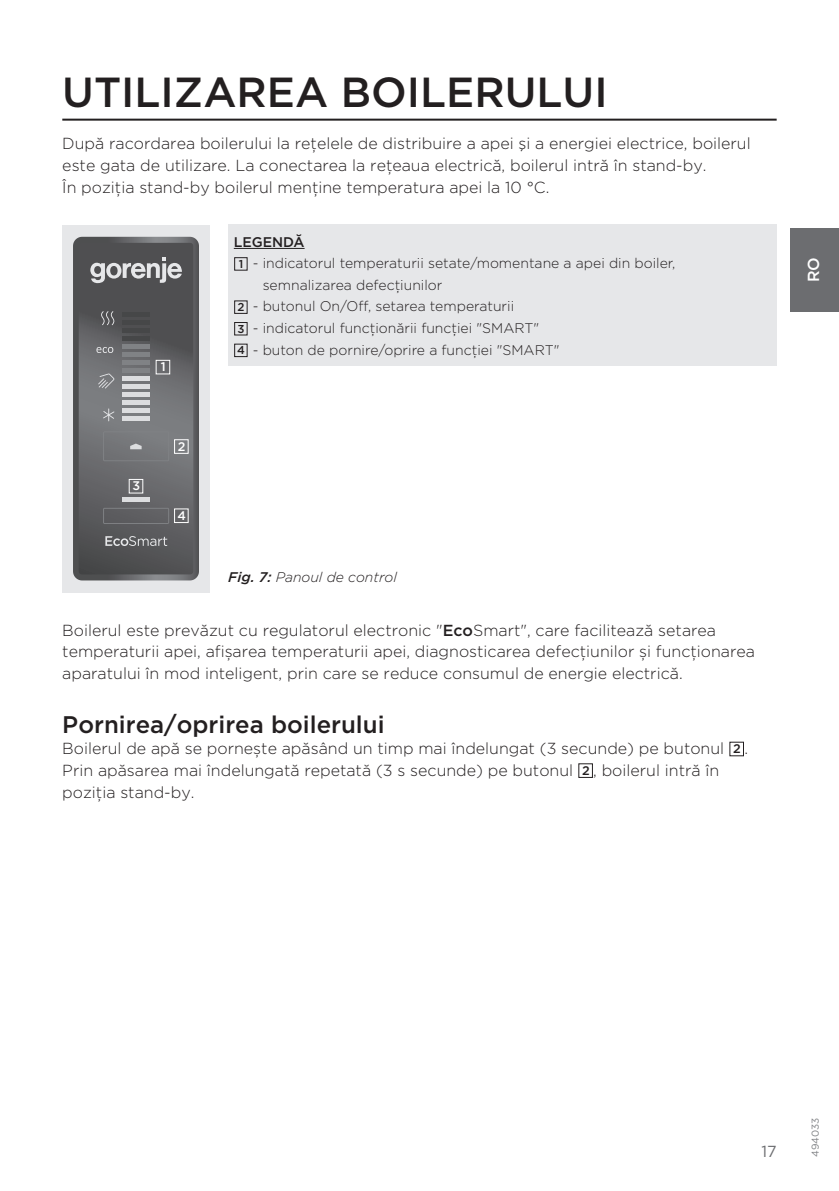
<style>
.page{position:relative;width:839px;height:1191px;background:#fff}
.page>*{position:absolute;margin:0;border:0;box-sizing:border-box;transform-origin:0 0}
.t1{font:500 42px "Gotham";color:#231f20}
.t2{font:500 24px "Gotham";color:#231f20}
.t3{font:300 16px/21.6px "Gotham";color:#231f20}
.t4{font:16px "Gotham";color:#6c6d70}
.t5{font:500 16px "Gotham";color:#fff}
.t6{font:300 14px "Gotham";color:#231f20}
.t7{font:italic 300 14px "Gotham";color:#231f20}
.t8{font:500 14px "Gotham";color:#231f20}
.t9{font:500 12.4px "Gotham";color:#fff}
.t10{font:10px "Gotham";color:#808285}
.s1{font-weight:500;font-size:11.4px}
.s2{font-weight:500}
.s3{font-weight:500;font-size:12.4px}
</style>
<div class="page">
<hr style="left:62px;top:119px;width:715px;height:2px;background:#231f20">
<div style="left:729px;top:741px;width:15px;height:15px;border:1px solid #231f20"></div>
<div style="left:578px;top:763px;width:15px;height:15px;border:1px solid #231f20"></div>
<div style="left:228px;top:225px;width:549px;height:141px;background:#e6e7e9"></div>
<hr style="left:234px;top:248px;width:71px;height:1px;background:#231f20">
<div style="left:234px;top:257px;width:14px;height:13px;border:1px solid #231f20"></div>
<div style="left:234px;top:300px;width:14px;height:14px;border:1px solid #231f20"></div>
<div style="left:234px;top:322px;width:14px;height:13px;border:1px solid #231f20"></div>
<div style="left:234px;top:344px;width:14px;height:13px;border:1px solid #231f20"></div>
<div style="left:62px;top:225px;width:148px;height:367px;background:#e6e7e9"></div>
<svg style="left:73px;top:237px;width:126px;height:343px;background:#5a5b5d"></svg>
<svg style="left:79px;top:243px;width:114px;height:331px;background:#69696c"></svg>
<div style="left:156px;top:360px;width:14px;height:14px;border:1px solid #fff"></div>
<div style="left:174px;top:439px;width:15px;height:15px;border:1px solid #fff"></div>
<div style="left:174px;top:508px;width:15px;height:15px;border:1px solid #fff"></div>
<div style="left:129px;top:479px;width:14px;height:14px;border:1px solid #fff"></div>
<div style="left:791px;top:228px;width:48px;height:83px;background:#6c6d70"></div>
<h1 class="t1" style="left:62px;top:65px;width:547px">UTILIZAREA BOILERULUI</h1>
<p class="t3" style="left:62px;top:132px;width:690px">După racordarea boilerului la reţelele de distribuire a apei şi a energiei electrice, boilerul este gata de utilizare. La conectarea la reţeaua electrică, boilerul intră în stand-by.<br>În poziţia stand-by boilerul menţine temperatura apei la 10 °C.</p>
<p class="t9" style="left:161px;top:359px;width:6px">1</p>
<p class="t9" style="left:132px;top:478px;width:9px">3</p>
<p class="t9" style="left:178px;top:438px;width:9px">2</p>
<p class="t9" style="left:177px;top:507px;width:10px">4</p>
<p class="t8" style="left:234px;top:232px;width:72px">LEGENDĂ</p>
<p class="t6" style="left:239px;top:254px;width:438px"><span class="s1">1</span> - indicatorul temperaturii setate/momentane a apei din boiler,</p>
<p class="t6" style="left:263px;top:276px;width:181px">semnalizarea defecţiunilor</p>
<p class="t6" style="left:238px;top:297px;width:278px"><span class="s1">2</span> - butonul On/Off, setarea temperaturii</p>
<p class="t6" style="left:238px;top:319px;width:303px"><span class="s1">3</span> - indicatorul funcţionării funcţiei "SMART"</p>
<p class="t6" style="left:237px;top:341px;width:324px"><span class="s1">4</span> - buton de pornire/oprire a funcţiei "SMART"</p>
<p class="t7" style="left:228px;top:567px;width:170px"><span class="s2">Fig. 7:</span> Panoul de control</p>
<p class="t3" style="left:62px;top:618px;width:694px">Boilerul este prevăzut cu regulatorul electronic "<span class="s2">Eco</span>Smart", care facilitează setarea temperaturii apei, afișarea temperaturii apei, diagnosticarea defecţiunilor și funcţionarea aparatului în mod inteligent, prin care se reduce consumul de energie electrică.</p>
<h2 class="t2" style="left:62px;top:708px;width:324px">Pornirea/oprirea boilerului</h2>
<p class="t3" style="left:62px;top:737px;width:687px">Boilerul de apă se pornește apăsând un timp mai îndelungat (3 secunde) pe butonul <span class="s3">2</span> .<br>Prin apăsarea mai îndelungată repetată (3 s secunde) pe butonul <span class="s3">2</span> , boilerul intră în poziţia stand-by.</p>
<p class="t5" style="left:803px;top:282px;width:27px;rotate:-90deg">RO</p>
<p class="t4" style="left:761px;top:1140px;width:17px">17</p>
<p class="t10" style="left:809px;top:1156px;width:41px;rotate:-90deg">494033</p>
</div>
